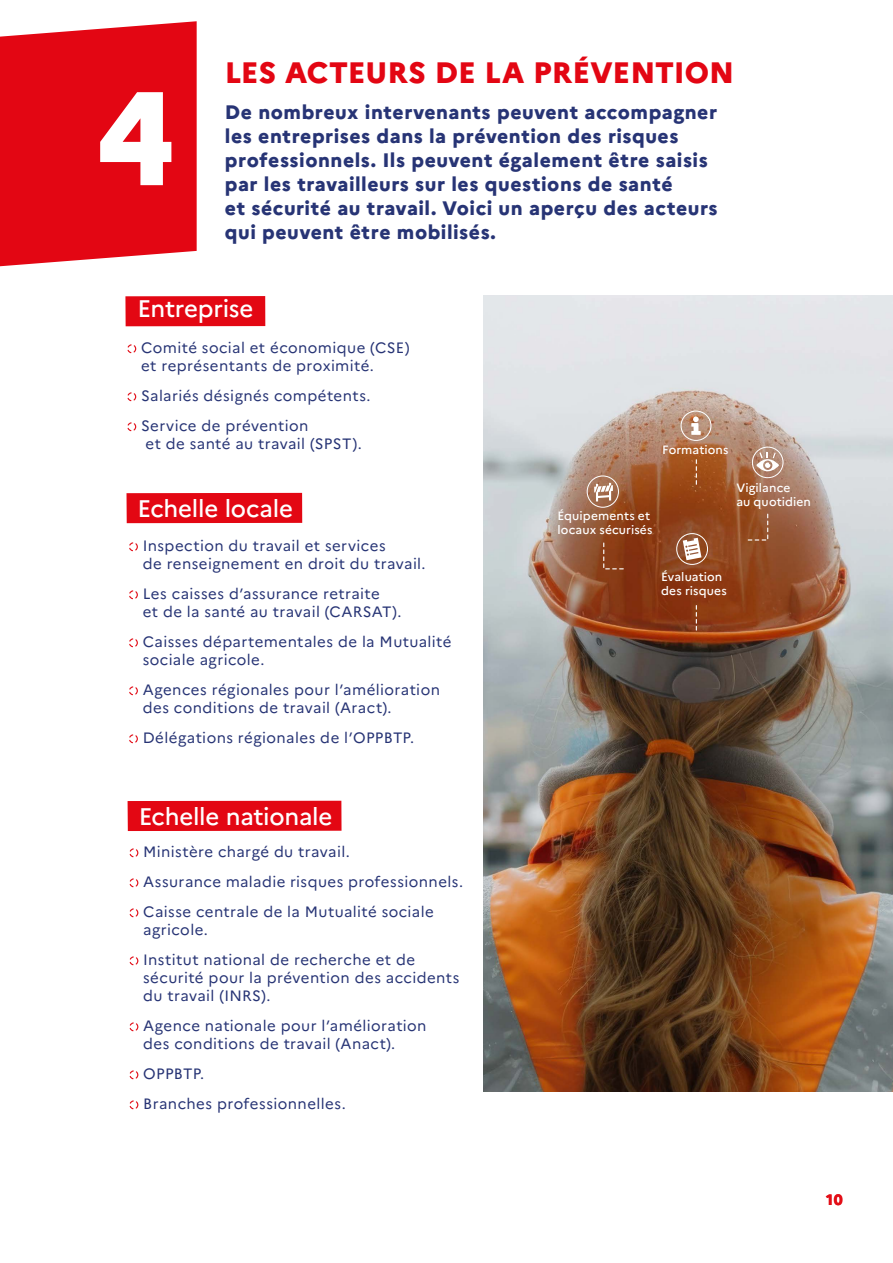
<style>
.page{position:relative;width:893px;height:1263px;background:#fff}
.page>*{position:absolute;margin:0;border:0;box-sizing:border-box;transform-origin:0 0}
.t1{font:800 132.9px "Marianne";color:#fff}
.t2{font:800 29.55px "Marianne";letter-spacing:.005em;color:#e30613}
.t3{font:500 24px "Marianne";letter-spacing:-.01em;color:#fff}
.t4{font:800 19.5px/24px "Marianne";letter-spacing:.025em;color:#273475}
.t5{font:15px/18px "Marianne";letter-spacing:.025em;color:#273475}
.t6{font:800 15px "Marianne";color:#e30613}
.t7{font:500 12px/13.5px "Marianne";letter-spacing:.01em;color:#fff}
</style>
<div class="page">
<img style="left:483px;top:296px;width:410px;height:795px">
<svg style="left:127px;top:344px;width:9px;height:9px"></svg>
<svg style="left:127px;top:392px;width:9px;height:9px"></svg>
<svg style="left:127px;top:422px;width:9px;height:9px"></svg>
<div style="left:125px;top:296px;width:140px;height:30px;background:#e30713"></div>
<svg style="left:130px;top:848px;width:8px;height:9px"></svg>
<svg style="left:130px;top:878px;width:8px;height:9px"></svg>
<svg style="left:130px;top:908px;width:8px;height:9px"></svg>
<svg style="left:130px;top:956px;width:8px;height:9px"></svg>
<svg style="left:130px;top:1022px;width:8px;height:9px"></svg>
<svg style="left:130px;top:1070px;width:8px;height:9px"></svg>
<svg style="left:130px;top:1100px;width:8px;height:9px"></svg>
<div style="left:128px;top:801px;width:214px;height:30px;background:#e30713"></div>
<svg style="left:129px;top:542px;width:9px;height:9px"></svg>
<svg style="left:129px;top:590px;width:9px;height:9px"></svg>
<svg style="left:129px;top:638px;width:9px;height:9px"></svg>
<svg style="left:129px;top:686px;width:9px;height:9px"></svg>
<svg style="left:129px;top:734px;width:9px;height:9px"></svg>
<div style="left:126px;top:493px;width:176px;height:30px;background:#e30713"></div>
<svg style="left:0;top:21px;width:197px;height:245px;background:#e41622"></svg>
<svg style="left:696px;top:605px;width:1px;height:26px"></svg>
<svg style="left:603px;top:542px;width:21px;height:27px"></svg>
<svg style="left:696px;top:459px;width:1px;height:26px"></svg>
<svg style="left:748px;top:514px;width:20px;height:27px"></svg>
<svg style="left:752px;top:447px;width:31px;height:31px"></svg>
<svg style="left:587px;top:475px;width:32px;height:33px"></svg>
<svg style="left:676px;top:533px;width:32px;height:32px"></svg>
<svg style="left:681px;top:411px;width:30px;height:30px"></svg>
<h1 class="t1" style="left:96px;top:35px;width:81px">4</h1>
<h2 class="t2" style="left:225px;top:50px;width:511px">LES ACTEURS DE LA PRÉVENTION</h2>
<p class="t4" style="left:225px;top:99px;width:494px">De nombreux intervenants peuvent accompagner les entreprises dans la prévention des risques professionnels. Ils peuvent également être saisis par les travailleurs sur les questions de santé<br>et sécurité au travail. Voici un aperçu des acteurs qui peuvent être mobilisés.</p>
<h3 class="t3" style="left:137px;top:290px;width:117px">Entreprise</h3>
<p class="t5" style="left:141px;top:338px;width:270px">Comité social et économique (CSE) et représentants de proximité.</p>
<p class="t5" style="left:141px;top:380px;width:231px;line-height:30px">Salariés désignés compétents.<br>Service de prévention</p>
<p class="t5" style="left:146px;top:434px;width:218px">et de santé au travail (SPST).</p>
<h3 class="t3" style="left:137px;top:490px;width:157px">Echelle locale</h3>
<p class="t5" style="left:143px;top:536px;width:284px">Inspection du travail et services<br>de renseignement en droit du travail.</p>
<p class="t5" style="left:143px;top:584px;width:260px">Les caisses d’assurance retraite<br>et de la santé au travail (CARSAT).</p>
<p class="t5" style="left:143px;top:632px;width:310px">Caisses départementales de la Mutualité sociale agricole.</p>
<p class="t5" style="left:143px;top:680px;width:299px">Agences régionales pour l’amélioration des conditions de travail (Aract).</p>
<p class="t5" style="left:143px;top:728px;width:273px">Délégations régionales de l’OPPBTP.</p>
<h3 class="t3" style="left:139px;top:798px;width:195px">Echelle nationale</h3>
<p class="t5" style="left:143px;top:836px;width:321px;line-height:30px">Ministère chargé du travail.<br>Assurance maladie risques professionnels.<br>Caisse centrale de la Mutualité sociale</p>
<p class="t5" style="left:143px;top:914px;width:273px;line-height:30px">agricole.<br>Institut national de recherche et de</p>
<p class="t5" style="left:143px;top:968px;width:318px">sécurité pour la prévention des accidents du travail (INRS).</p>
<p class="t5" style="left:143px;top:1016px;width:285px">Agence nationale pour l’amélioration des conditions de travail (Anact).</p>
<p class="t5" style="left:143px;top:1058px;width:204px;line-height:30px">OPPBTP.<br>Branches professionnelles.</p>
<p class="t7" style="left:557px;top:508px;width:97px">Équipements et locaux sécurisés</p>
<p class="t7" style="left:662px;top:442px;width:68px">Formations</p>
<p class="t7" style="left:736px;top:480px;width:76px">Vigilance<br>au quotidien</p>
<p class="t7" style="left:661px;top:569px;width:67px">Évaluation des risques</p>
<p class="t6" style="left:826px;top:1188px;width:18px">10</p>
</div>
